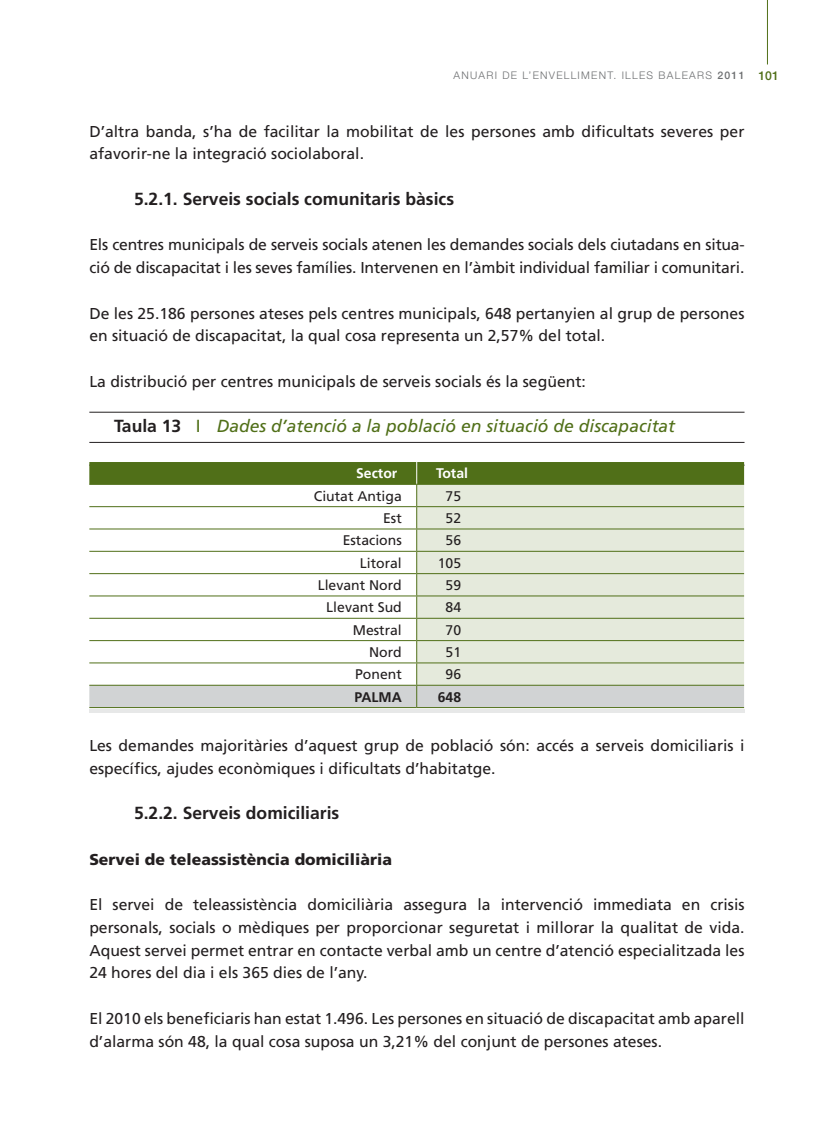
<style>
.page{position:relative;width:819px;height:1141px;background:#fff}
.page>*{position:absolute;margin:0;border:0;box-sizing:border-box;transform-origin:0 0}
.t1{font:700 17.5px "Frutiger LT Std";color:#231f20}
.t2{font:italic 17.5px "Frutiger LT Std";color:#506f18}
.t3{font:15.75px/22.8px "Frutiger LT Std";color:#231f20}
.t4{font:900 15.75px "Frutiger LT Std";color:#231f20}
.t5{font:14px "Frutiger LT Std";color:#231f20}
.t6{font:700 14px "Frutiger LT Std";color:#fff}
.t7{font:700 14px "Frutiger LT Std";color:#231f20}
.t8{font:300 10.5px "Helvetica Neue LT Std";letter-spacing:.12em;color:#6d6f71}
.s1{font-weight:500}
.s2{font-weight:500;font-size:12.25px;color:#506f18}
.s3{font-weight:700;font-style:normal;color:#231f20}
.s4{font-style:normal}
</style>
<div class="page">
<hr style="left:767px;top:0;width:1px;height:64px;background:#506f18">
<hr style="left:89px;top:412px;width:655px;height:1px;background:#231f20">
<hr style="left:89px;top:442px;width:655px;height:1px;background:#231f20">
<svg style="left:89px;top:462px;width:655px;height:245px"></svg>
<hr style="left:89px;top:707px;width:327px;height:1px;background:#506f18">
<hr style="left:416px;top:707px;width:328px;height:1px;background:#506f18">
<hr style="left:89px;top:710px;width:655px;height:3px;background:#e7e8e8">
<p class="t8" style="left:453px;top:69px;width:327px">ANUARI DE L’ENVELLIMENT. ILLES BALEARS <span class="s1">2011</span> <span class="s2">101</span></p>
<p class="t3" style="left:89px;top:120px;width:656px">D’altra banda, s’ha de facilitar la mobilitat de les persones amb dificultats severes per afavorir-ne la integració sociolaboral.</p>
<p class="t1" style="left:134px;top:188px;width:321px">5.2.1. Serveis socials comunitaris bàsics</p>
<p class="t3" style="left:89px;top:233px;width:656px">Els centres municipals de serveis socials atenen les demandes socials dels ciutadans en situa&shy;ció de discapacitat i les seves famílies. Intervenen en l’àmbit individual familiar i comunitari.</p>
<p class="t3" style="left:89px;top:302px;width:656px">De les 25.186 persones ateses pels centres municipals, 648 pertanyien al grup de persones en situació de discapacitat, la qual cosa representa un 2,57% del total.</p>
<p class="t3" style="left:89px;top:370px;width:498px">La distribució per centres municipals de serveis socials és la següent:</p>
<p class="t2" style="left:114px;top:416px;width:562px"><span class="s3">Taula 13</span> <span class="s4">I</span> Dades d’atenció a la població en situació de discapacitat</p>
<p class="t6" style="left:356px;top:465px;width:43px">Sector</p>
<p class="t6" style="left:436px;top:465px;width:33px">Total</p>
<p class="t5" style="left:314px;top:488px;width:89px">Ciutat Antiga</p>
<p class="t5" style="left:445px;top:488px;width:17px">75</p>
<p class="t5" style="left:383px;top:510px;width:20px">Est</p>
<p class="t5" style="left:445px;top:510px;width:17px">52</p>
<p class="t5" style="left:342px;top:532px;width:61px">Estacions</p>
<p class="t5" style="left:445px;top:532px;width:17px">56</p>
<p class="t5" style="left:360px;top:555px;width:44px">Litoral</p>
<p class="t5" style="left:438px;top:555px;width:25px">105</p>
<p class="t5" style="left:318px;top:577px;width:86px">Llevant Nord</p>
<p class="t5" style="left:445px;top:577px;width:17px">59</p>
<p class="t5" style="left:326px;top:599px;width:77px">Llevant Sud</p>
<p class="t5" style="left:445px;top:599px;width:17px">84</p>
<p class="t5" style="left:353px;top:622px;width:51px">Mestral</p>
<p class="t5" style="left:445px;top:622px;width:17px">70</p>
<p class="t5" style="left:369px;top:644px;width:34px">Nord</p>
<p class="t5" style="left:445px;top:644px;width:17px">51</p>
<p class="t5" style="left:355px;top:666px;width:48px">Ponent</p>
<p class="t5" style="left:445px;top:666px;width:17px">96</p>
<p class="t7" style="left:354px;top:688px;width:49px">PALMA</p>
<p class="t7" style="left:438px;top:688px;width:25px">648</p>
<p class="t3" style="left:89px;top:734px;width:656px">Les demandes majoritàries d’aquest grup de població són: accés a serveis domiciliaris i específics, ajudes econòmiques i dificultats d’habitatge.</p>
<p class="t1" style="left:134px;top:803px;width:207px">5.2.2. Serveis domiciliaris</p>
<p class="t4" style="left:89px;top:849px;width:304px">Servei de teleassistència domiciliària</p>
<p class="t3" style="left:89px;top:893px;width:656px;text-align:justify">El servei de teleassistència domiciliària assegura la intervenció immediata en crisis personals, socials o mèdiques per proporcionar seguretat i millorar la qualitat de vida.<br>Aquest servei permet entrar en contacte verbal amb un centre d’atenció especialitzada les 24 hores del dia i els 365 dies de l’any.</p>
<p class="t3" style="left:89px;top:1007px;width:656px">El 2010 els beneficiaris han estat 1.496. Les persones en situació de discapacitat amb aparell d’alarma són 48, la qual cosa suposa un 3,21% del conjunt de persones ateses.</p>
</div>
